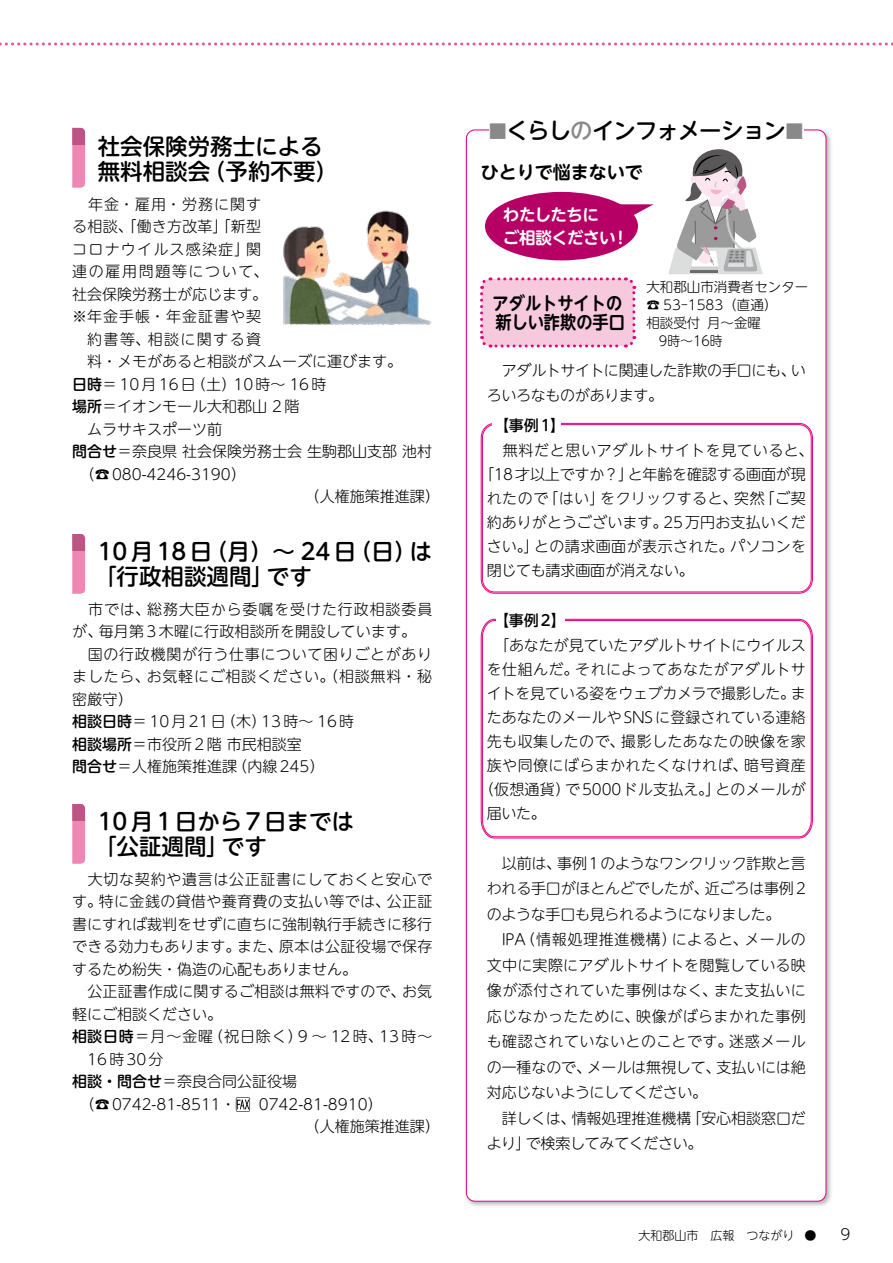
<style>
.page{position:relative;width:893px;height:1263px;background:#fff}
.page>*{position:absolute;margin:0;border:0;box-sizing:border-box;transform-origin:0 0}
.t1{font:500 22.5px/25.5px "UD Shin M Go Pr 6";color:#000}
.t2{font:500 22.5px "UD Shin M Go Pr 6";letter-spacing:-.05em;color:#000}
.t3{font:700 18px/19.5px "UD Shin M Go Pr 6 De";color:#000;scale:.9 1}
.t4{font:700 18px "UD Shin M Go Pr 6 De";color:#000}
.t5{font:700 16.5px/22.5px "UD Shin M Go Pr 6 De";letter-spacing:-.03em;color:#fff}
.t6{font:300 15px/25.5px "UD Shin M Go Pr 6";letter-spacing:.01em;color:#000}
.t7{font:300 15px/22.5px "UD Shin M Go Pr 6";letter-spacing:.045em;color:#000}
.t8{font:300 15px "UD Shin M Go Pr 6";letter-spacing:.03em;color:#000}
.t9{font:300 15px/25.5px "UD Shin M Go Pr 6";letter-spacing:-.02em;color:#000}
.t10{font:300 15px "UD Shin M Go Pr 6";letter-spacing:-.01em;color:#000}
.t11{font:300 15px "UD Shin M Go Pr 6";letter-spacing:.055em;color:#000}
.t12{font:300 15px "UD Shin M Go Pr 6";letter-spacing:.065em;color:#000}
.t13{font:300 15px "UD Shin M Go Pr 6";letter-spacing:.15em;color:#000}
.t14{font:300 15px "UD Shin M Go Pr 6";letter-spacing:-.015em;color:#000}
.t15{font:300 15px "UD Shin M Go Pr 6";letter-spacing:.08em;color:#000}
.t16{font:300 15px "UD Shin M Go Pr 6";letter-spacing:.11em;color:#000}
.t17{font:300 15px "UD Shin M Go Pr 6";letter-spacing:.09em;color:#000}
.t18{font:500 15px "UD Shin M Go Pr 6";letter-spacing:.06em;color:#000}
.t19{font:300 13.5px "UD Shin M Go Pr 6";color:#000}
.t20{font:300 13.5px "UD Shin M Go Pr 6";color:#000;scale:.95 1}
.t21{font:300 12px "UD Shin M Go Pr 6";color:#000}
.s1{font-weight:500}
.s2{font-size:18px;color:#898989}
.s3{color:#898989}
</style>
<div class="page">
<svg style="left:0;top:43px;width:893px;height:3px"></svg>
<svg style="left:236px;top:1097px;width:14px;height:14px"></svg>
<div style="left:464px;top:127px;width:369px;height:1081px;background:#000;opacity:.3"></div>
<div style="left:466px;top:130px;width:360px;height:1071px;background:#fff;border-radius:9px"></div>
<svg style="left:482px;top:620px;width:329px;height:217px"></svg>
<div style="left:496px;top:610px;width:68px;height:22px;background:#fff"></div>
<div style="left:482px;top:424px;width:329px;height:168px;border:1px solid #e4007f;border-radius:13px"></div>
<div style="left:492px;top:414px;width:68px;height:22px;background:#fff"></div>
<div style="left:489px;top:120px;width:314px;height:22px;background:#fff"></div>
<div style="left:485px;top:192px;width:153px;height:68px;background:#b60065;border-radius:50%"></div>
<svg style="left:668px;top:149px;width:95px;height:125px"></svg>
<svg style="left:480px;top:277px;width:157px;height:71px;background:#f6c3db"></svg>
<svg style="left:620px;top:204px;width:34px;height:12px"></svg>
<svg style="left:72px;top:144px;width:13px;height:44px"></svg>
<div style="left:72px;top:128px;width:13px;height:16px;background:#ba5584"></div>
<svg style="left:72px;top:550px;width:13px;height:44px"></svg>
<div style="left:72px;top:534px;width:13px;height:16px;background:#ba5584"></div>
<svg style="left:72px;top:820px;width:13px;height:44px"></svg>
<div style="left:72px;top:804px;width:13px;height:16px;background:#ba5584"></div>
<img style="left:283px;top:210px;width:148px;height:115px">
<h1 class="t1" style="left:98px;top:132px;width:242px">社会保険労務士による無料相談会（予約不要）</h1>
<p class="t12" style="left:72px;top:192px;width:190px">　年金・雇用・労務に関す</p>
<p class="t6" style="left:72px;top:213px;width:190px">る相談、「働き方改革」「新型</p>
<p class="t15" style="left:72px;top:237px;width:190px">コロナウイルス感染症」関</p>
<p class="t16" style="left:72px;top:259px;width:198px">連の雇用問題等について、</p>
<p class="t6" style="left:72px;top:280px;width:196px">社会保険労務士が応じます。</p>
<p class="t12" style="left:72px;top:304px;width:190px">※年金手帳・年金証書や契</p>
<p class="t17" style="left:87px;top:327px;width:175px">約書等、相談に関する資</p>
<p class="t6" style="left:87px;top:348px;width:316px">料・メモがあると相談がスムーズに運びます。</p>
<p class="t13" style="left:72px;top:372px;width:256px"><span class="s1">日時</span>＝10月16日（土）10時～ 16時</p>
<p class="t6" style="left:72px;top:393px;width:229px"><span class="s1">場所</span>＝イオンモール大和郡山 2階</p>
<p class="t6" style="left:72px;top:415px;width:151px">　ムラサキスポーツ前</p>
<p class="t6" style="left:72px;top:438px;width:361px"><span class="s1">問合せ</span>＝奈良県社会保険労務士会生駒郡山支部池村</p>
<p class="t6" style="left:80px;top:460px;width:167px">（☎080-4246-3190）</p>
<p class="t6" style="left:305px;top:483px;width:136px">（人権施策推進課）</p>
<h1 class="t1" style="left:94px;top:537px;width:339px">10月18日（月）～ 24日（日）は「行政相談週間」です</h1>
<p class="t7" style="left:72px;top:597px;width:362px">　市では、総務大臣から委嘱を受けた行政相談委員が、毎月第3木曜に行政相談所を開設しています。　国の行政機関が行う仕事について困りごとがありましたら、お気軽にご相談ください。（相談無料・秘密厳守）<br><span class="s1">相談日時</span>＝10月21日（木）13時～ 16時<br><span class="s1">相談場所</span>＝市役所2階市民相談室<br><span class="s1">問合せ</span>＝人権施策推進課（内線245）</p>
<h1 class="t1" style="left:94px;top:807px;width:262px">10月1日から7日までは「公証週間」です</h1>
<p class="t7" style="left:72px;top:867px;width:361px">　大切な契約や遺言は公正証書にしておくと安心で</p>
<p class="t6" style="left:72px;top:888px;width:362px">す。特に金銭の貸借や養育費の支払い等では、公正証</p>
<p class="t6" style="left:72px;top:910px;width:361px">書にすれば裁判をせずに直ちに強制執行手続きに移行</p>
<p class="t6" style="left:72px;top:933px;width:362px">できる効力もあります。また、原本は公証役場で保存</p>
<p class="t6" style="left:72px;top:955px;width:286px">するため紛失・偽造の心配もありません。</p>
<p class="t6" style="left:72px;top:978px;width:361px">　公正証書作成に関するご相談は無料ですので、お気</p>
<p class="t6" style="left:72px;top:1000px;width:151px">軽にご相談ください。</p>
<p class="t11" style="left:72px;top:1024px;width:362px"><span class="s1">相談日時</span>＝月～金曜（祝日除く）9 ～ 12時、13時～</p>
<p class="t6" style="left:87px;top:1045px;width:78px">16時30分</p>
<p class="t6" style="left:72px;top:1068px;width:226px"><span class="s1">相談・問合せ</span>＝奈良合同公証役場</p>
<p class="t6" style="left:72px;top:1090px;width:165px">　（☎0742-81-8511・</p>
<p class="t6" style="left:305px;top:1092px;width:136px;line-height:22.5px;text-indent:-46px">0742-81-8910）<br>（人権施策推進課）</p>
<h1 class="t2" style="left:489px;top:112px;width:316px"><span class="s2">■</span>くらし<span class="s3">の</span>インフォメーション<span class="s2">■</span></h1>
<p class="t4" style="left:481px;top:157px;width:163px">ひとりで悩まないで</p>
<p class="t5" style="left:503px;top:203px;width:122px">わたしたちに<br>ご相談ください!</p>
<p class="t19" style="left:646px;top:276px;width:163px">大和郡山市消費者センター</p>
<p class="t19" style="left:646px;top:294px;width:133px">☎ 53-1583（直通）</p>
<p class="t19" style="left:646px;top:312px;width:116px">相談受付 月〜金曜</p>
<p class="t20" style="left:659px;top:330px;width:69px">9時〜16時</p>
<p class="t3" style="left:493px;top:292px;width:148px">アダルトサイトの新しい詐欺の手口</p>
<p class="t9" style="left:487px;top:356px;width:321px">　アダルトサイトに関連した詐欺の手口にも、いろいろなものがあります。</p>
<p class="t18" style="left:494px;top:412px;width:73px">【事例1】</p>
<p class="t7" style="left:487px;top:438px;width:328px">　無料だと思いアダルトサイトを見ていると、</p>
<p class="t10" style="left:479px;top:462px;width:328px">「18才以上ですか？」と年齢を確認する画面が現</p>
<p class="t8" style="left:487px;top:486px;width:321px">れたので「はい」をクリックすると、突然「ご契</p>
<p class="t6" style="left:487px;top:509px;width:321px">約ありがとうございます。25万円お支払いくだ</p>
<p class="t6" style="left:487px;top:533px;width:321px">さい。」との請求画面が表示された。パソコンを</p>
<p class="t14" style="left:487px;top:558px;width:209px">閉じても請求画面が消えない。</p>
<p class="t18" style="left:487px;top:607px;width:80px">　【事例2】</p>
<p class="t10" style="left:487px;top:633px;width:321px">　「あなたが見ていたアダルトサイトにウイルス</p>
<p class="t8" style="left:487px;top:657px;width:321px">を仕組んだ。それによってあなたがアダルトサ</p>
<p class="t9" style="left:487px;top:680px;width:321px">イトを見ている姿をウェブカメラで撮影した。ま</p>
<p class="t6" style="left:487px;top:704px;width:321px">たあなたのメールやSNSに登録されている連絡</p>
<p class="t6" style="left:487px;top:728px;width:321px">先も収集したので、撮影したあなたの映像を家</p>
<p class="t8" style="left:487px;top:753px;width:321px">族や同僚にばらまかれたくなければ、暗号資産</p>
<p class="t6" style="left:479px;top:776px;width:328px">（仮想通貨）で5000ドル支払え。」とのメールが</p>
<p class="t6" style="left:487px;top:800px;width:61px">届いた。</p>
<p class="t6" style="left:487px;top:849px;width:321px">　以前は、事例1のようなワンクリック詐欺と言われる手口がほとんどでしたが、近ごろは事例2のような手口も見られるようになりました。　IPA（情報処理推進機構）によると、メールの文中に実際にアダルトサイトを閲覧している映像が添付されていた事例はなく、また支払いに応じなかったために、映像がばらまかれた事例も確認されていないとのことです。迷惑メールの一種なので、メールは無視して、支払いには絶対応じないようにしてください。<br>　詳しくは、情報処理推進機構「安心相談窓口だより」で検索してみてください。</p>
<p class="t21" style="left:638px;top:1226px;width:179px">大和郡山市 広報　つながり ●</p>
<p class="t6" style="left:840px;top:1221px;width:11px">9</p>
</div>
